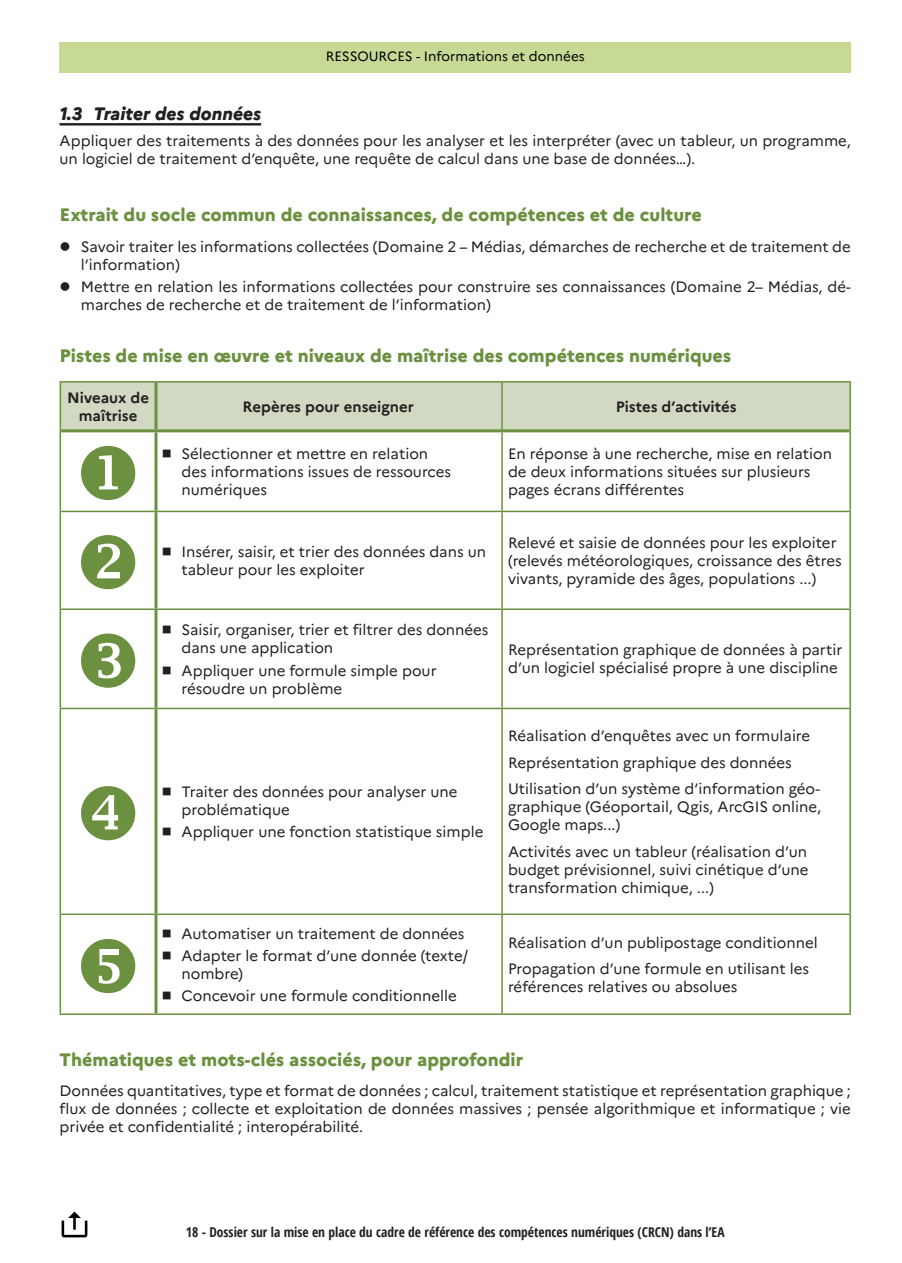
<style>
.page{position:relative;width:902px;height:1263px;background:#fff}
.page>*{position:absolute;margin:0;border:0;box-sizing:border-box;transform-origin:0 0}
.Sous_1-1_et_titre_ta{font:800 18px "Marianne";color:#6b903f}
._1-1_Inter-titre_Con{font:italic 800 18px "Marianne";color:#231f20}
.TEXTE_ARTICLES{font:15px/18px "Marianne";color:#231f20}
.Texte-colonne_tablea{font:15px/18px "Marianne";color:#231f20}
.Titre_colonne-SPS_10{font:700 15px/18px "Marianne";color:#231f20;text-align:center}
.t1{font:700 13.5px "Open Sans Condensed";color:#231f20}
.RAPPEL-TITRE_Partie{font:13.5px "Marianne";color:#000}
</style>
<div class="page">
<img style="left:61px;top:1211px;width:27px;height:27px">
<div style="left:60px;top:43px;width:790px;height:30px;background:#c7da95"></div>
<hr style="left:60px;top:123px;width:201px;height:3px;background:#231f20">
<div style="left:61px;top:383px;width:788px;height:46px;background:#d2d9c2"></div>
<hr style="left:60px;top:381px;width:96px;height:2px;background:#6b903f">
<hr style="left:60px;top:383px;width:1px;height:48px;background:#6b903f">
<hr style="left:156px;top:381px;width:346px;height:2px;background:#6b903f">
<hr style="left:502px;top:381px;width:348px;height:2px;background:#6b903f">
<hr style="left:501px;top:383px;width:1px;height:46px;background:#6b903f">
<hr style="left:849px;top:383px;width:1px;height:48px;background:#6b903f">
<hr style="left:60px;top:431px;width:1px;height:80px;background:#6b903f">
<hr style="left:501px;top:432px;width:1px;height:79px;background:#6b903f">
<hr style="left:849px;top:431px;width:1px;height:80px;background:#6b903f">
<hr style="left:60px;top:511px;width:96px;height:1px;background:#6b903f">
<hr style="left:60px;top:512px;width:1px;height:96px;background:#6b903f">
<hr style="left:156px;top:511px;width:346px;height:1px;background:#6b903f">
<hr style="left:502px;top:511px;width:348px;height:1px;background:#6b903f">
<hr style="left:501px;top:512px;width:1px;height:96px;background:#6b903f">
<hr style="left:849px;top:512px;width:1px;height:96px;background:#6b903f">
<hr style="left:60px;top:608px;width:96px;height:2px;background:#6b903f">
<hr style="left:60px;top:610px;width:1px;height:98px;background:#6b903f">
<hr style="left:156px;top:608px;width:346px;height:2px;background:#6b903f">
<hr style="left:502px;top:608px;width:348px;height:2px;background:#6b903f">
<hr style="left:501px;top:610px;width:1px;height:98px;background:#6b903f">
<hr style="left:849px;top:610px;width:1px;height:98px;background:#6b903f">
<hr style="left:60px;top:708px;width:96px;height:1px;background:#6b903f">
<hr style="left:60px;top:709px;width:1px;height:204px;background:#6b903f">
<hr style="left:156px;top:708px;width:346px;height:1px;background:#6b903f">
<hr style="left:502px;top:708px;width:348px;height:1px;background:#6b903f">
<hr style="left:501px;top:709px;width:1px;height:204px;background:#6b903f">
<hr style="left:849px;top:709px;width:1px;height:204px;background:#6b903f">
<hr style="left:60px;top:913px;width:96px;height:2px;background:#6b903f">
<hr style="left:60px;top:915px;width:1px;height:98px;background:#6b903f">
<hr style="left:156px;top:913px;width:346px;height:2px;background:#6b903f">
<hr style="left:502px;top:913px;width:348px;height:2px;background:#6b903f">
<hr style="left:501px;top:915px;width:1px;height:98px;background:#6b903f">
<hr style="left:849px;top:915px;width:1px;height:98px;background:#6b903f">
<hr style="left:60px;top:1013px;width:96px;height:2px;background:#6b903f">
<hr style="left:156px;top:1013px;width:346px;height:2px;background:#6b903f">
<hr style="left:502px;top:1013px;width:348px;height:2px;background:#6b903f">
<hr style="left:154px;top:383px;width:3px;height:46px;background:#6b903f">
<hr style="left:61px;top:429px;width:95px;height:3px;background:#6b903f">
<hr style="left:156px;top:429px;width:346px;height:3px;background:#6b903f">
<hr style="left:154px;top:432px;width:3px;height:79px;background:#6b903f">
<hr style="left:502px;top:429px;width:347px;height:3px;background:#6b903f">
<hr style="left:154px;top:512px;width:3px;height:96px;background:#6b903f">
<hr style="left:154px;top:610px;width:3px;height:98px;background:#6b903f">
<hr style="left:154px;top:709px;width:3px;height:204px;background:#6b903f">
<hr style="left:154px;top:915px;width:3px;height:98px;background:#6b903f">
<p class="RAPPEL-TITRE_Partie" style="left:326px;top:48px;width:260px">RESSOURCES - Informations et données</p>
<p class="_1-1_Inter-titre_Con" style="left:60px;top:102px;width:203px">1.3 Traiter des données</p>
<p class="TEXTE_ARTICLES" style="left:60px;top:132px;width:792px">Appliquer des traitements à des données pour les analyser et les interpréter (avec un tableur, un programme, un logiciel de traitement d’enquête, une requête de calcul dans une base de données…).</p>
<p class="Sous_1-1_et_titre_ta" style="left:60px;top:204px;width:643px">Extrait du socle commun de connaissances, de compétences et de culture</p>
<p class="TEXTE_ARTICLES" style="left:81px;top:237px;width:771px">Savoir traiter les informations collectées (Domaine 2 – Médias, démarches de recherche et de traitement de l’information)</p>
<p class="TEXTE_ARTICLES" style="left:81px;top:278px;width:771px">Mettre en relation les informations collectées pour construire ses connaissances (Domaine 2– Médias, dé&shy;marches de recherche et de traitement de l’information)</p>
<p class="Sous_1-1_et_titre_ta" style="left:60px;top:345px;width:673px">Pistes de mise en œuvre et niveaux de maîtrise des compétences numériques</p>
<p class="Titre_colonne-SPS_10" style="left:67px;top:389px;width:83px">Niveaux de maîtrise</p>
<p class="Titre_colonne-SPS_10" style="left:242px;top:398px;width:173px">Repères pour enseigner</p>
<p class="Titre_colonne-SPS_10" style="left:615px;top:398px;width:122px">Pistes d’activités</p>
<p class="TEXTE_ARTICLES" style="left:181px;top:444px;width:271px">Sélectionner et mettre en relation des informations issues de ressources numériques</p>
<p class="Texte-colonne_tablea" style="left:508px;top:444px;width:325px">En réponse à une recherche, mise en relation de deux informations situées sur plusieurs pages écrans différentes</p>
<p class="TEXTE_ARTICLES" style="left:181px;top:543px;width:306px">Insérer, saisir, et trier des données dans un tableur pour les exploiter</p>
<p class="Texte-colonne_tablea" style="left:508px;top:534px;width:335px">Relevé et saisie de données pour les exploiter (relevés météorologiques, croissance des êtres vivants, pyramide des âges, populations ...)</p>
<p class="TEXTE_ARTICLES" style="left:181px;top:621px;width:308px">Saisir, organiser, trier et filtrer des données dans une application</p>
<p class="TEXTE_ARTICLES" style="left:181px;top:661px;width:256px">Appliquer une formule simple pour résoudre un problème</p>
<p class="Texte-colonne_tablea" style="left:508px;top:641px;width:336px">Représentation graphique de données à partir d’un logiciel spécialisé propre à une discipline</p>
<p class="TEXTE_ARTICLES" style="left:181px;top:782px;width:277px">Traiter des données pour analyser une problématique</p>
<p class="TEXTE_ARTICLES" style="left:181px;top:823px;width:303px">Appliquer une fonction statistique simple</p>
<p class="TEXTE_ARTICLES" style="left:181px;top:924px;width:284px">Automatiser un traitement de données</p>
<p class="TEXTE_ARTICLES" style="left:181px;top:946px;width:288px">Adapter le format d’une donnée (texte/ nombre)</p>
<p class="TEXTE_ARTICLES" style="left:181px;top:987px;width:277px">Concevoir une formule conditionnelle</p>
<p class="Texte-colonne_tablea" style="left:508px;top:727px;width:304px">Réalisation d’enquêtes avec un formulaire</p>
<p class="Texte-colonne_tablea" style="left:508px;top:753px;width:285px">Représentation graphique des données</p>
<p class="Texte-colonne_tablea" style="left:508px;top:780px;width:314px;text-align:justify">Utilisation d’un système d’information géo&shy;graphique (Géoportail, Qgis, ArcGIS online, Google maps...)</p>
<p class="Texte-colonne_tablea" style="left:508px;top:842px;width:302px;text-align:justify">Activités avec un tableur (réalisation d’un budget prévisionnel, suivi cinétique d’une transformation chimique, ...)</p>
<p class="Texte-colonne_tablea" style="left:508px;top:933px;width:311px">Réalisation d’un publipostage conditionnel</p>
<p class="Texte-colonne_tablea" style="left:508px;top:960px;width:302px">Propagation d’une formule en utilisant les références relatives ou absolues</p>
<p class="Sous_1-1_et_titre_ta" style="left:60px;top:1048px;width:465px">Thématiques et mots-clés associés, pour approfondir</p>
<p class="TEXTE_ARTICLES" style="left:60px;top:1082px;width:792px;text-align:justify">Données quantitatives, type et format de données ; calcul, traitement statistique et représentation graphique ; flux de données ; collecte et exploitation de données massives ; pensée algorithmique et informatique ; vie privée et confidentialité ; interopérabilité.</p>
<p class="t1" style="left:186px;top:1223px;width:540px">18 - Dossier sur la mise en place du cadre de référence des compétences numériques (CRCN) dans l’EA</p>
</div>
